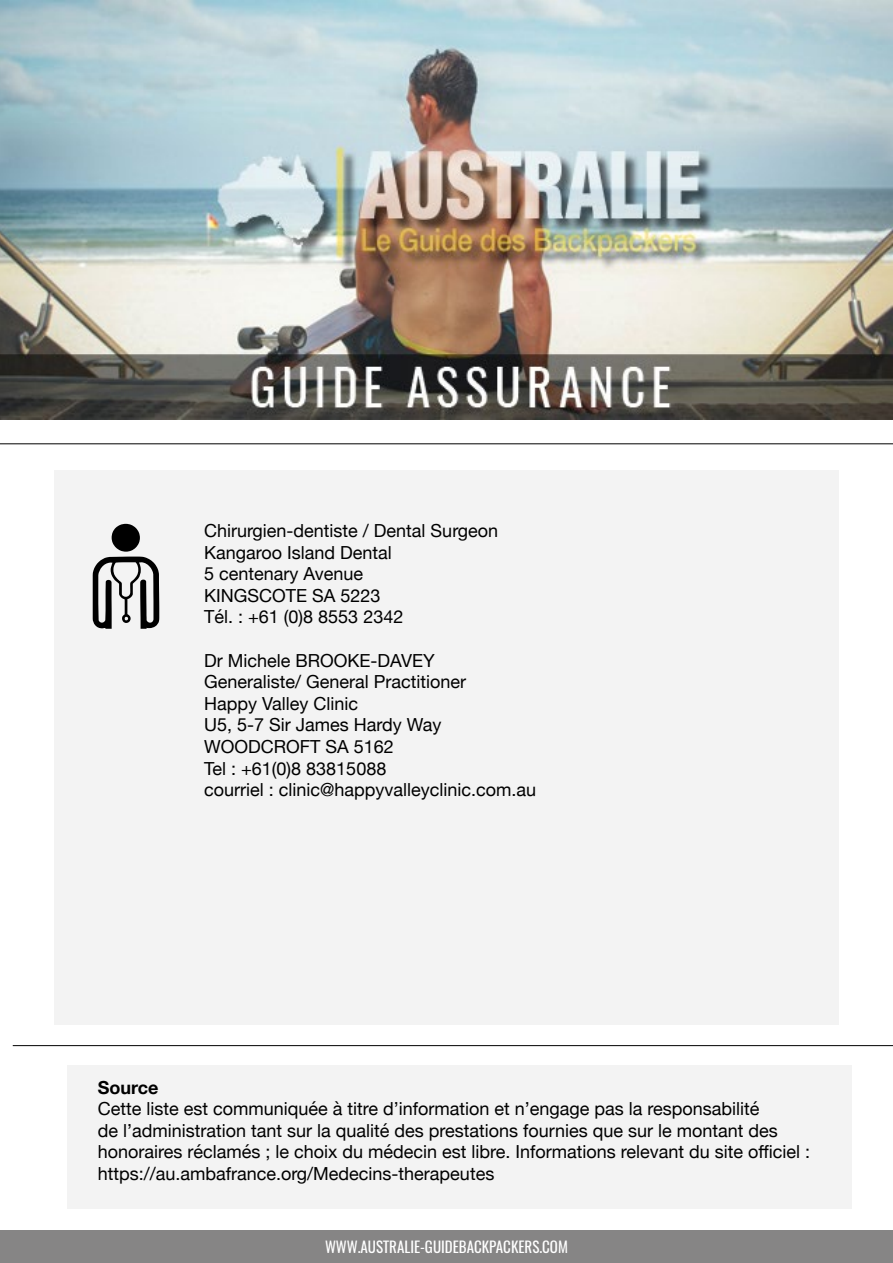
<style>
.page{position:relative;width:893px;height:1263px;background:#fff}
.page>*{position:absolute;margin:0;border:0;box-sizing:border-box;transform-origin:0 0}
.t1{font:109.5px "Travelcons";color:#000}
.t2{font:18px/21.6px "Helvetica Neue";color:#000}
.t3{font:700 18px "Helvetica Neue";color:#000}
.t4{font:15px "Oswald";color:#fff}
</style>
<div class="page">
<div style="left:54px;top:470px;width:785px;height:555px;background:#f3f3f3"></div>
<hr style="left:0;top:443px;width:893px;height:1px;background:#000">
<div style="left:0;top:1230px;width:893px;height:33px;background:#868585"></div>
<img style="left:0;top:0;width:893px;height:419px">
<div style="left:67px;top:1065px;width:785px;height:144px;background:#f3f3f3"></div>
<hr style="left:13px;top:1045px;width:880px;height:1px;background:#000">
<h1 class="t1" style="left:85px;top:527px;width:84px">d</h1>
<p class="t2" style="left:204px;top:521px;width:296px">Chirurgien-dentiste / Dental Surgeon<br>Kangaroo Island Dental<br>5 centenary Avenue<br>KINGSCOTE SA 5223<br>Tél. : +61 (0)8 8553 2342</p>
<p class="t2" style="left:204px;top:650px;width:334px">Dr Michele BROOKE-DAVEY<br>Generaliste/ General Practitioner<br>Happy Valley Clinic<br>U5, 5-7 Sir James Hardy Way<br>WOODCROFT SA 5162<br>Tel : +61(0)8 83815088<br>courriel : clinic@happyvalleyclinic.com.au</p>
<p class="t3" style="left:98px;top:1073px;width:62px">Source</p>
<p class="t2" style="left:98px;top:1099px;width:714px">Cette liste est communiquée à titre d’information et n’engage pas la responsabilité<br>de l’administration tant sur la qualité des prestations fournies que sur le montant des honoraires réclamés ; le choix du médecin est libre. Informations relevant du site officiel : https://au.ambafrance.org/Medecins-therapeutes</p>
<p class="t4" style="left:325px;top:1236px;width:244px">WWW.AUSTRALIE-GUIDEBACKPACKERS.COM</p>
</div>
